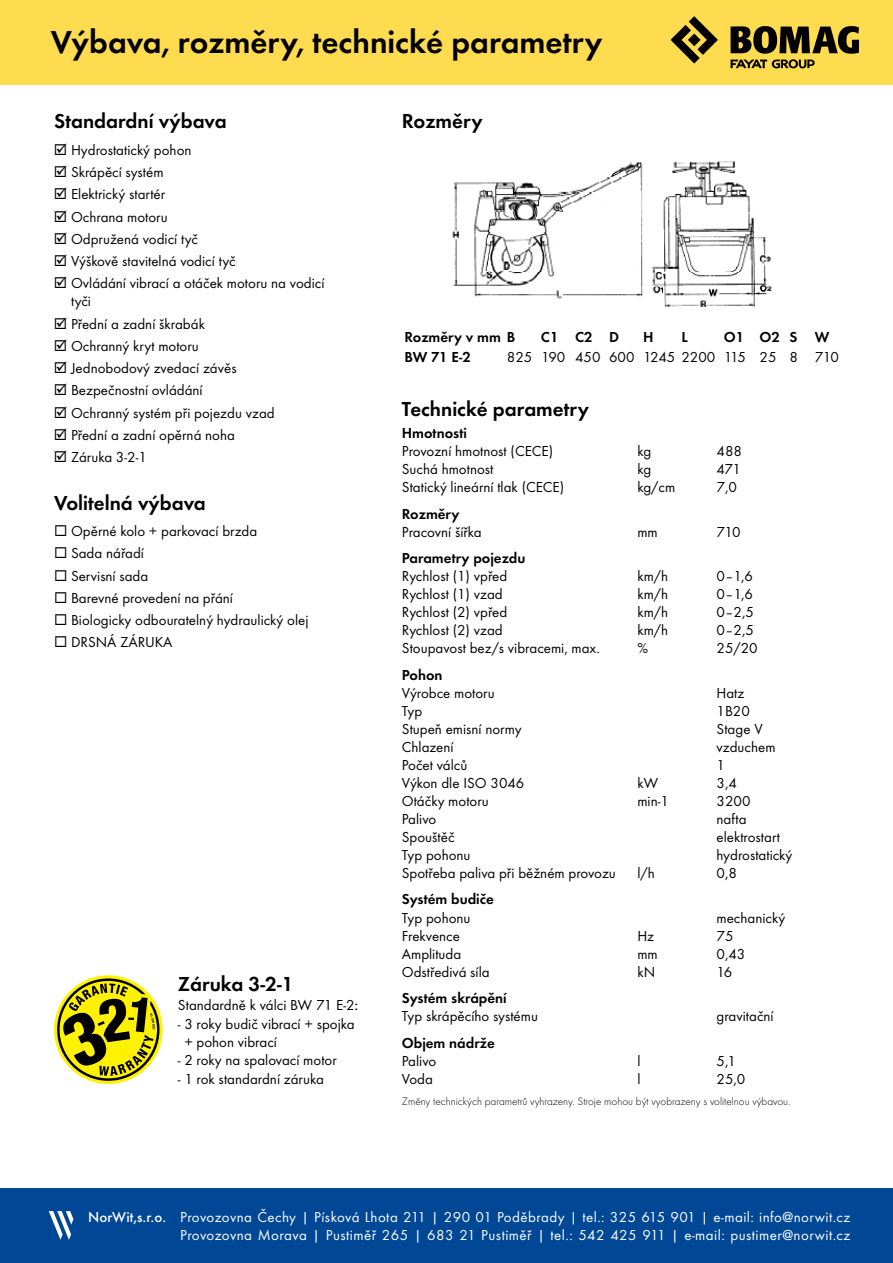
<style>
.page{position:relative;width:893px;height:1263px;background:#fff}
.page>*{position:absolute;margin:0;border:0;box-sizing:border-box;transform-origin:0 0}
.t1{font:600 33px "Futura TOT";color:#000}
.t2{font:600 21px "Futura TOT";color:#000}
.t3{font:15px/22.2px "Futura TOT";color:#000}
.t4{font:15px/18px "Futura TOT";letter-spacing:.03em;color:#fff;text-align:right}
.t5{font:600 15px "Futura TOT";color:#000}
.t6{font:11.25px "Futura TOT Ligh";color:#000}
.s1{font-weight:500}
</style>
<div class="page">
<div style="left:0;top:1188px;width:893px;height:75px;background:#004896"></div>
<div style="left:0;top:0;width:893px;height:85px;background:#ffdb4f"></div>
<svg style="left:672px;top:16px;width:46px;height:48px"></svg>
<svg style="left:731px;top:26px;width:128px;height:43px"></svg>
<svg style="left:49px;top:1211px;width:24px;height:29px"></svg>
<svg style="left:54px;top:975px;width:109px;height:109px"></svg>
<img style="left:452px;top:161px;width:320px;height:146px">
<h1 class="t1" style="left:51px;top:22px;width:553px">Výbava, rozměry, technické parametry</h1>
<h2 class="t2" style="left:54px;top:109px;width:174px">Standardní výbava</h2>
<p class="t3" style="left:71px;top:139px;width:255px">Hydrostatický pohon<br>Skrápěcí systém<br>Elektrický startér<br>Ochrana motoru<br>Odpružená vodicí tyč<br>Výškově stavitelná vodicí tyč<br>Ovládání vibrací a otáček motoru na vodicí</p>
<p class="t3" style="left:71px;top:290px;width:205px">tyči<br>Přední a zadní škrabák<br>Ochranný kryt motoru<br>Jednobodový zvedací závěs<br>Bezpečnostní ovládání<br>Ochranný systém při pojezdu vzad<br>Přední a zadní opěrná noha<br>Záruka 3-2-1</p>
<h2 class="t2" style="left:54px;top:490px;width:153px">Volitelná výbava</h2>
<p class="t3" style="left:71px;top:520px;width:239px">Opěrné kolo + parkovací brzda<br>Sada nářadí<br>Servisní sada<br>Barevné provedení na přání<br>Biologicky odbouratelný hydraulický olej<br>DRSNÁ ZÁRUKA</p>
<h2 class="t2" style="left:178px;top:971px;width:117px">Záruka 3-2-1</h2>
<p class="t3" style="left:178px;top:994px;width:182px">Standardně k válci BW 71 E-2<span class="s1">:</span></p>
<p class="t3" style="left:184px;top:1015px;width:172px;line-height:18px;text-indent:-6px">- 3 roky budič vibrací + spojka + pohon vibrací</p>
<p class="t3" style="left:178px;top:1049px;width:160px">- 2 roky na spalovací motor</p>
<p class="t3" style="left:178px;top:1067px;width:148px">- 1 rok standardní záruka</p>
<h2 class="t2" style="left:402px;top:109px;width:82px">Rozměry</h2>
<p class="t5" style="left:404px;top:328px;width:113px">Rozměry v mm B</p>
<p class="t5" style="left:541px;top:328px;width:80px">C1 C2 D</p>
<p class="t5" style="left:643px;top:328px;width:12px">H</p>
<p class="t5" style="left:681px;top:328px;width:8px">L</p>
<p class="t5" style="left:724px;top:328px;width:107px">O1 O2S W</p>
<p class="t5" style="left:404px;top:348px;width:68px">BW 71 E-2</p>
<p class="t3" style="left:507px;top:346px;width:333px">825 190 450 600 1245 2200 115 25 8 710</p>
<h2 class="t2" style="left:402px;top:397px;width:189px">Technické parametry</h2>
<p class="t5" style="left:402px;top:424px;width:67px">Hmotnosti</p>
<p class="t3" style="left:402px;top:440px;width:153px">Provozní hmotnost (CECE)</p>
<p class="t3" style="left:637px;top:440px;width:15px">kg</p>
<p class="t3" style="left:716px;top:440px;width:27px">488</p>
<p class="t3" style="left:402px;top:458px;width:93px">Suchá hmotnost</p>
<p class="t3" style="left:637px;top:458px;width:15px">kg</p>
<p class="t3" style="left:716px;top:458px;width:26px">471</p>
<p class="t3" style="left:402px;top:476px;width:164px">Statický lineární tlak (CECE)</p>
<p class="t3" style="left:637px;top:476px;width:39px">kg/cm</p>
<p class="t3" style="left:716px;top:476px;width:22px">7,0</p>
<p class="t5" style="left:402px;top:505px;width:59px">Rozměry</p>
<p class="t3" style="left:402px;top:521px;width:81px">Pracovní šířka</p>
<p class="t3" style="left:637px;top:521px;width:22px">mm</p>
<p class="t3" style="left:716px;top:521px;width:25px">710</p>
<p class="t5" style="left:402px;top:549px;width:125px">Parametry pojezdu</p>
<p class="t3" style="left:402px;top:565px;width:107px">Rychlost (1) vpřed</p>
<p class="t3" style="left:637px;top:565px;width:32px">km/h</p>
<p class="t3" style="left:716px;top:565px;width:38px">0–1,6</p>
<p class="t3" style="left:402px;top:583px;width:102px">Rychlost (1) vzad</p>
<p class="t3" style="left:637px;top:583px;width:32px">km/h</p>
<p class="t3" style="left:716px;top:583px;width:38px">0–1,6</p>
<p class="t3" style="left:402px;top:601px;width:107px">Rychlost (2) vpřed</p>
<p class="t3" style="left:637px;top:601px;width:32px">km/h</p>
<p class="t3" style="left:716px;top:601px;width:39px">0–2,5</p>
<p class="t3" style="left:402px;top:619px;width:102px">Rychlost (2) vzad</p>
<p class="t3" style="left:637px;top:619px;width:32px">km/h</p>
<p class="t3" style="left:716px;top:619px;width:39px">0–2,5</p>
<p class="t3" style="left:402px;top:637px;width:199px">Stoupavost bez/s vibracemi, max.</p>
<p class="t3" style="left:637px;top:637px;width:12px">%</p>
<p class="t3" style="left:716px;top:637px;width:43px">25/20</p>
<p class="t5" style="left:402px;top:666px;width:42px">Pohon</p>
<p class="t3" style="left:402px;top:682px;width:94px">Výrobce motoru</p>
<p class="t3" style="left:716px;top:682px;width:29px">Hatz</p>
<p class="t3" style="left:402px;top:700px;width:22px">Typ</p>
<p class="t3" style="left:716px;top:700px;width:35px">1B20</p>
<p class="t3" style="left:402px;top:718px;width:121px">Stupeň emisní normy</p>
<p class="t3" style="left:716px;top:718px;width:48px">Stage V</p>
<p class="t3" style="left:402px;top:736px;width:53px">Chlazení</p>
<p class="t3" style="left:716px;top:736px;width:61px">vzduchem</p>
<p class="t3" style="left:402px;top:754px;width:67px">Počet válců</p>
<p class="t3" style="left:716px;top:754px;width:10px">1</p>
<p class="t3" style="left:402px;top:772px;width:124px">Výkon dle ISO 3046</p>
<p class="t3" style="left:637px;top:772px;width:22px">kW</p>
<p class="t3" style="left:716px;top:772px;width:22px">3,4</p>
<p class="t3" style="left:402px;top:790px;width:89px">Otáčky motoru</p>
<p class="t3" style="left:637px;top:790px;width:33px">min-1</p>
<p class="t3" style="left:716px;top:790px;width:36px">3200</p>
<p class="t3" style="left:402px;top:808px;width:36px">Palivo</p>
<p class="t3" style="left:716px;top:808px;width:32px">nafta</p>
<p class="t3" style="left:402px;top:826px;width:54px">Spouštěč</p>
<p class="t3" style="left:716px;top:826px;width:65px">elektrostart</p>
<p class="t3" style="left:402px;top:844px;width:70px">Typ pohonu</p>
<p class="t3" style="left:716px;top:844px;width:78px">hydrostatický</p>
<p class="t3" style="left:402px;top:862px;width:216px">Spotřeba paliva při běžném provozu</p>
<p class="t3" style="left:637px;top:862px;width:19px">l/h</p>
<p class="t3" style="left:716px;top:862px;width:22px">0,8</p>
<p class="t5" style="left:402px;top:890px;width:93px">Systém budiče</p>
<p class="t3" style="left:402px;top:906px;width:70px">Typ pohonu</p>
<p class="t3" style="left:716px;top:906px;width:70px">mechanický</p>
<p class="t3" style="left:402px;top:924px;width:60px">Frekvence</p>
<p class="t3" style="left:637px;top:924px;width:18px">Hz</p>
<p class="t3" style="left:716px;top:924px;width:19px">75</p>
<p class="t3" style="left:402px;top:942px;width:61px">Amplituda</p>
<p class="t3" style="left:637px;top:942px;width:22px">mm</p>
<p class="t3" style="left:716px;top:942px;width:30px">0,43</p>
<p class="t3" style="left:402px;top:960px;width:89px">Odstředivá síla</p>
<p class="t3" style="left:637px;top:960px;width:19px">kN</p>
<p class="t3" style="left:716px;top:960px;width:17px">16</p>
<p class="t5" style="left:402px;top:989px;width:106px">Systém skrápění</p>
<p class="t3" style="left:402px;top:1005px;width:138px">Typ skrápěcího systému</p>
<p class="t3" style="left:716px;top:1005px;width:59px">gravitační</p>
<p class="t5" style="left:402px;top:1033px;width:95px">Objem nádrže</p>
<p class="t3" style="left:402px;top:1049px;width:36px">Palivo</p>
<p class="t3" style="left:637px;top:1049px;width:5px">l</p>
<p class="t3" style="left:716px;top:1049px;width:21px">5,1</p>
<p class="t3" style="left:402px;top:1067px;width:33px">Voda</p>
<p class="t3" style="left:637px;top:1067px;width:5px">l</p>
<p class="t3" style="left:716px;top:1067px;width:30px">25,0</p>
<p class="t6" style="left:402px;top:1095px;width:390px">Změny technických parametrů vyhrazeny. Stroje mohou být vyobrazeny s volitelnou výbavou.</p>
<p class="t4" style="left:88px;top:1208px;width:764px"><span class="s1">NorWit,s.r.o.</span> Provozovna Čechy | Písková Lhota 211 | 290 01 Poděbrady | tel.: 325 615 901 | e-mail: info@norwit.cz<br>Provozovna Morava | Pustiměř 265 | 683 21 Pustiměř | tel.: 542 425 911 | e-mail: pustimer@norwit.cz</p>
</div>
